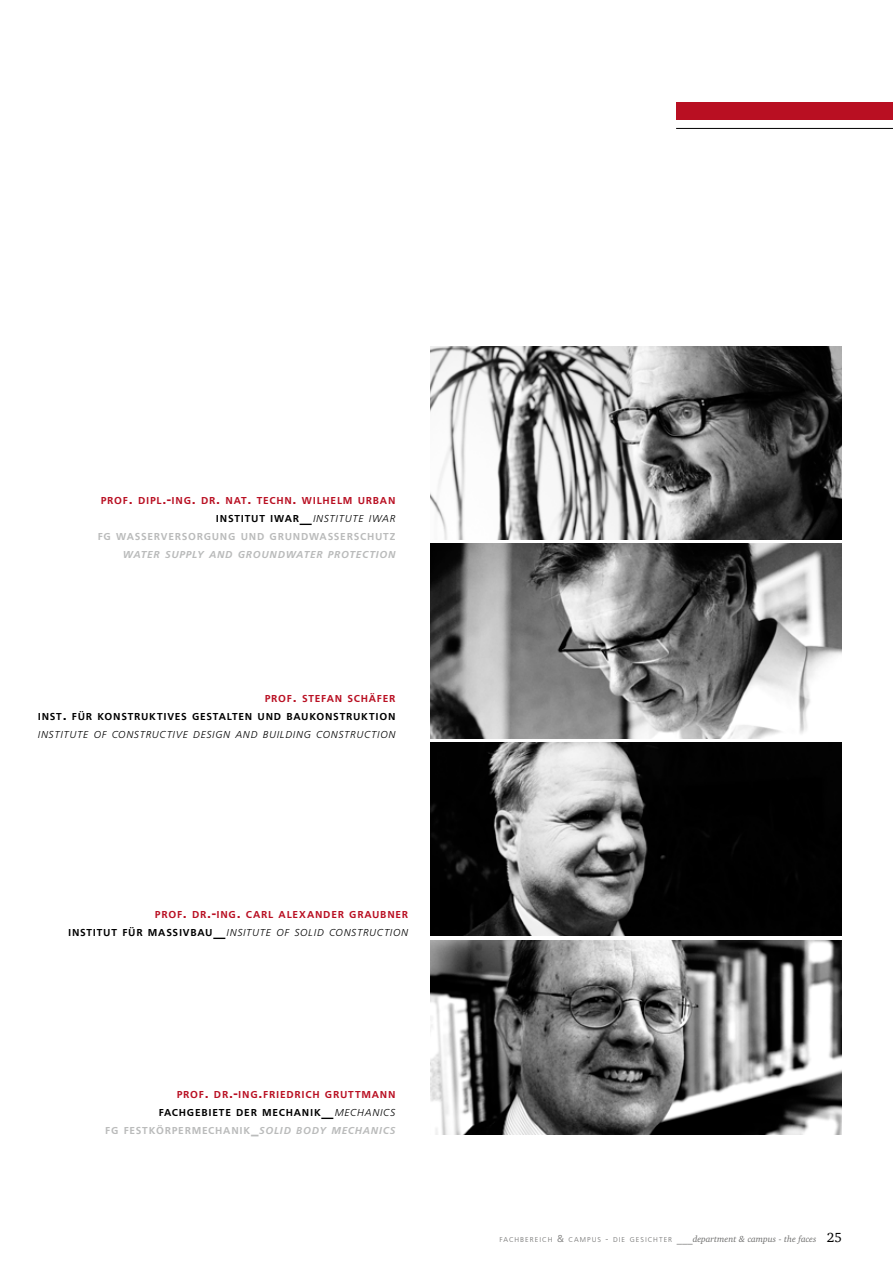
<style>
.page{position:relative;width:893px;height:1263px;background:#fff}
.page>*{position:absolute;margin:0;border:0;box-sizing:border-box;transform-origin:0 0}
.t1{font:300 24px "Front Page Pro";color:#000}
.t2{font:13.5px "Charter";color:#000}
.t3{font:500 10.5px/18px "Front Page Pro";letter-spacing:.07em;color:#b90f22}
.t4{font:italic 300 10.5px/18px "Front Page Pro";letter-spacing:.065em;color:#000;text-align:justify}
.t5{font:500 10.5px/18px "Front Page Pro";letter-spacing:.07em;color:#babbbb;text-align:right}
.t6{font:italic 500 10.5px "Front Page Pro";letter-spacing:.07em;color:#babbbb}
.t7{font:300 7.35px "Front Page Pro";letter-spacing:.145em;color:#6d6d6c}
.s1{font-size:15px}
.s2{color:#000}
.s3{font-weight:500;font-style:normal;color:#b90f22}
.s4{font-weight:500;font-style:normal;font-size:15px;color:#b90f22}
.s5{font-weight:500;font-style:normal}
.s6{font-weight:500;font-style:normal;font-size:15px}
.s7{font-weight:300;font-style:italic;color:#000}
.s8{font-style:italic}
.s9{font-size:10.5px}
.s10{font-family:"Charter";font-weight:400;font-style:italic;font-size:10.5px}
.s11{font-family:"Charter";font-weight:400;font-style:italic;font-size:9px}
</style>
<div class="page">
<div style="left:676px;top:103px;width:217px;height:17px;background:#b90f22"></div>
<hr style="left:676px;top:128px;width:217px;height:1px;background:#000">
<img style="left:431px;top:940px;width:411px;height:194px">
<img style="left:430px;top:743px;width:412px;height:192px">
<img style="left:430px;top:544px;width:412px;height:194px">
<img style="left:430px;top:347px;width:412px;height:192px">
<p class="t3" style="left:216px;top:491px;width:181px;text-indent:-115px">PROF<span class="s1">.</span> DIPL<span class="s1">.-</span>ING<span class="s1">.</span> DR<span class="s1">.</span> NAT<span class="s1">.</span> TECHN<span class="s1">.</span> WILHELM URBAN<br><span class="s2">INSTITUT IWAR</span></p>
<h1 class="t1" style="left:300px;top:497px;width:13px">_</h1>
<p class="t4" style="left:313px;top:509px;width:84px">INSTITUTE IWAR</p>
<p class="t5" style="left:98px;top:527px;width:299px">FG WASSERVERSORGUNG UND GRUNDWASSERSCHUTZ</p>
<p class="t6" style="left:123px;top:547px;width:274px">WATER SUPPLY AND GROUNDWATER PROTECTION</p>
<p class="t4" style="left:38px;top:689px;width:359px;text-indent:227px"><span class="s3">PROF</span><span class="s4">.</span> <span class="s3">STEFAN SCHÄFER </span><span class="s5">INST</span><span class="s6">.</span> <span class="s5">FÜR KONSTRUKTIVES GESTALTEN UND BAUKONSTRUKTION </span>INSTITUTE OF CONSTRUCTIVE DESIGN AND BUILDING CONSTRUCTION</p>
<p class="t3" style="left:68px;top:905px;width:342px;text-indent:87px">PROF<span class="s1">.</span> DR<span class="s1">.-</span>ING<span class="s1">.</span> CARL ALEXANDER GRAUBNER<br><span class="s2">INSTITUT FÜR MASSIVBAU</span></p>
<h1 class="t1" style="left:213px;top:911px;width:13px">_</h1>
<p class="t4" style="left:227px;top:923px;width:183px">INSITUTE OF SOLID CONSTRUCTION</p>
<p class="t3" style="left:159px;top:1085px;width:238px;text-indent:18px">PROF<span class="s1">.</span> DR<span class="s1">.-</span>ING<span class="s1">.</span>FRIEDRICH GRUTTMANN<br><span class="s2">FACHGEBIETE DER MECHANIK</span></p>
<h1 class="t1" style="left:322px;top:1091px;width:13px">_</h1>
<p class="t5" style="left:105px;top:1103px;width:292px"><span class="s7">MECHANICS<br></span>FG FESTKÖRPERMECHANIK<span class="s1">_</span><span class="s8">SOLID BODY MECHANICS</span></p>
<p class="t7" style="left:499px;top:1234px;width:318px">FACHBEREICH <span class="s9">&amp;</span> CAMPUS <span class="s9">-</span> DIE GESICHTER <span class="s10">___</span><span class="s11">department &amp; campus - the faces</span></p>
<p class="t2" style="left:827px;top:1229px;width:17px">25</p>
</div>
